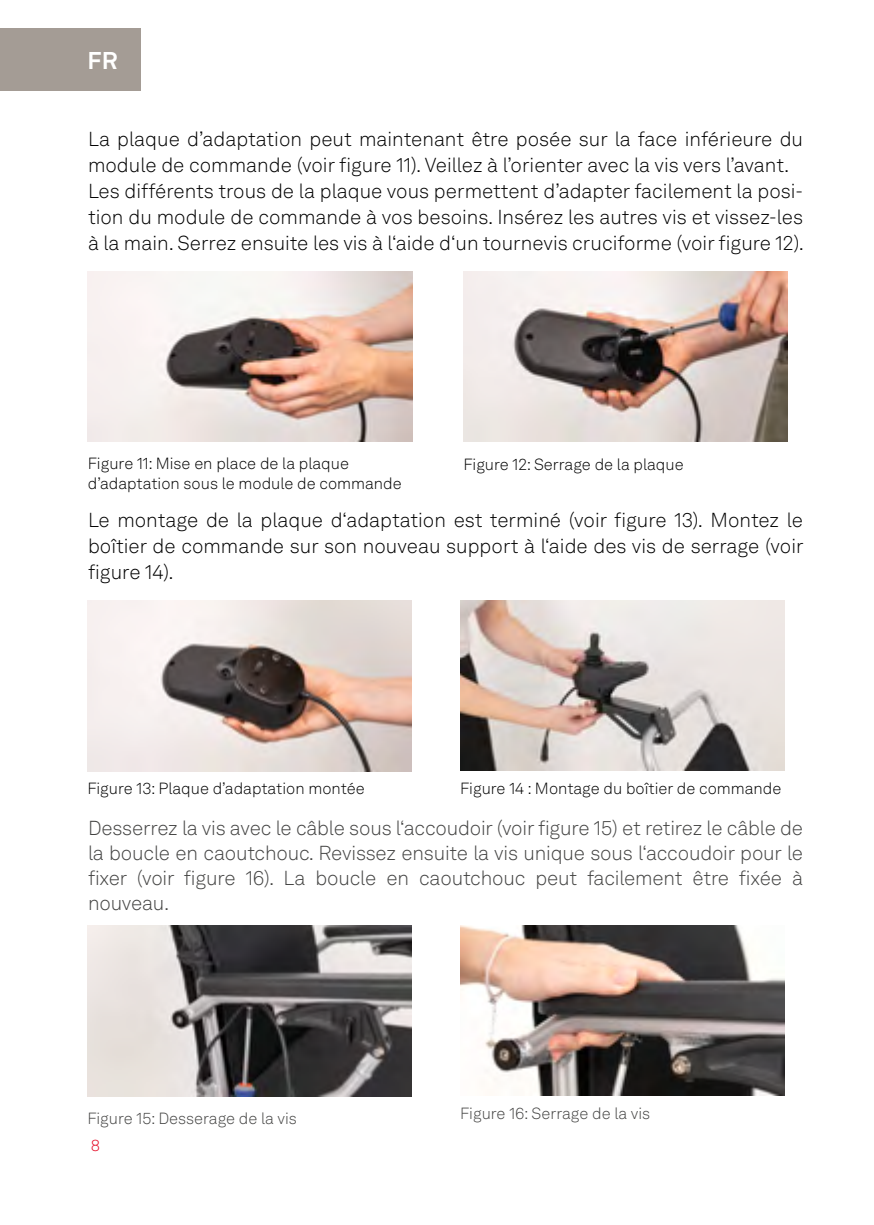
<style>
.page{position:relative;width:874px;height:1225px;background:#fff}
.page>*{position:absolute;margin:0;border:0;box-sizing:border-box;transform-origin:0 0}
.t1{font:700 24px "Akkurat LL";color:#fff}
.t2{font:300 20px/26px "Akkurat LL";color:#000}
.t3{font:300 20px/25px "Akkurat LL";letter-spacing:-.01em;color:#434342;text-align:justify}
.t4{font:300 16px "Akkurat LL";color:#000}
.t5{font:300 16px "Akkurat LL";color:#434342}
.t6{font:300 16px "Akkurat LL";color:#e3001d}
</style>
<div class="page">
<img style="left:463px;top:271px;width:324px;height:170px">
<img style="left:88px;top:271px;width:324px;height:170px">
<img style="left:87px;top:601px;width:324px;height:170px">
<img style="left:87px;top:926px;width:324px;height:170px">
<img style="left:460px;top:600px;width:323px;height:170px">
<img style="left:460px;top:925px;width:323px;height:170px">
<div style="left:0;top:28px;width:141px;height:63px;background:#a49c95"></div>
<p class="t1" style="left:87px;top:42px;width:32px">FR</p>
<p class="t2" style="left:88px;top:125px;width:717px">La plaque d’adaptation peut maintenant être posée sur la face inférieure du module de commande (voir figure 11). Veillez à l’orienter avec la vis vers l’avant.<br>Les différents trous de la plaque vous permettent d’adapter facilement la posi&shy;tion du module de commande à vos besoins. Insérez les autres vis et vissez-les à la main. Serrez ensuite les vis à l‘aide d‘un tournevis cruciforme (voir figure 12).</p>
<p class="t4" style="left:88px;top:453px;width:262px">Figure 11: Mise en place de la plaque</p>
<p class="t4" style="left:463px;top:454px;width:221px">Figure 12: Serrage de la plaque</p>
<p class="t4" style="left:88px;top:472px;width:315px">d’adaptation sous le module de commande</p>
<p class="t2" style="left:88px;top:506px;width:716px;text-align:justify">Le montage de la plaque d‘adaptation est terminé (voir figure 13). Montez le boîtier de commande sur son nouveau support à l‘aide des vis de serrage (voir figure 14).</p>
<p class="t4" style="left:87px;top:777px;width:279px">Figure 13: Plaque d’adaptation montée</p>
<p class="t4" style="left:460px;top:777px;width:322px">Figure 14 : Montage du boîtier de commande</p>
<p class="t3" style="left:88px;top:815px;width:716px">Desserrez la vis avec le câble sous l‘accoudoir (voir figure 15) et retirez le câble de la boucle en caoutchouc. Revissez ensuite la vis unique sous l‘accoudoir pour le fixer (voir figure 16). La boucle en caoutchouc peut facilement être fixée à nouveau.</p>
<p class="t5" style="left:87px;top:1107px;width:211px">Figure 15: Desserage de la vis</p>
<p class="t6" style="left:91px;top:1134px;width:11px">8</p>
<p class="t5" style="left:460px;top:1102px;width:191px">Figure 16: Serrage de la vis</p>
</div>
